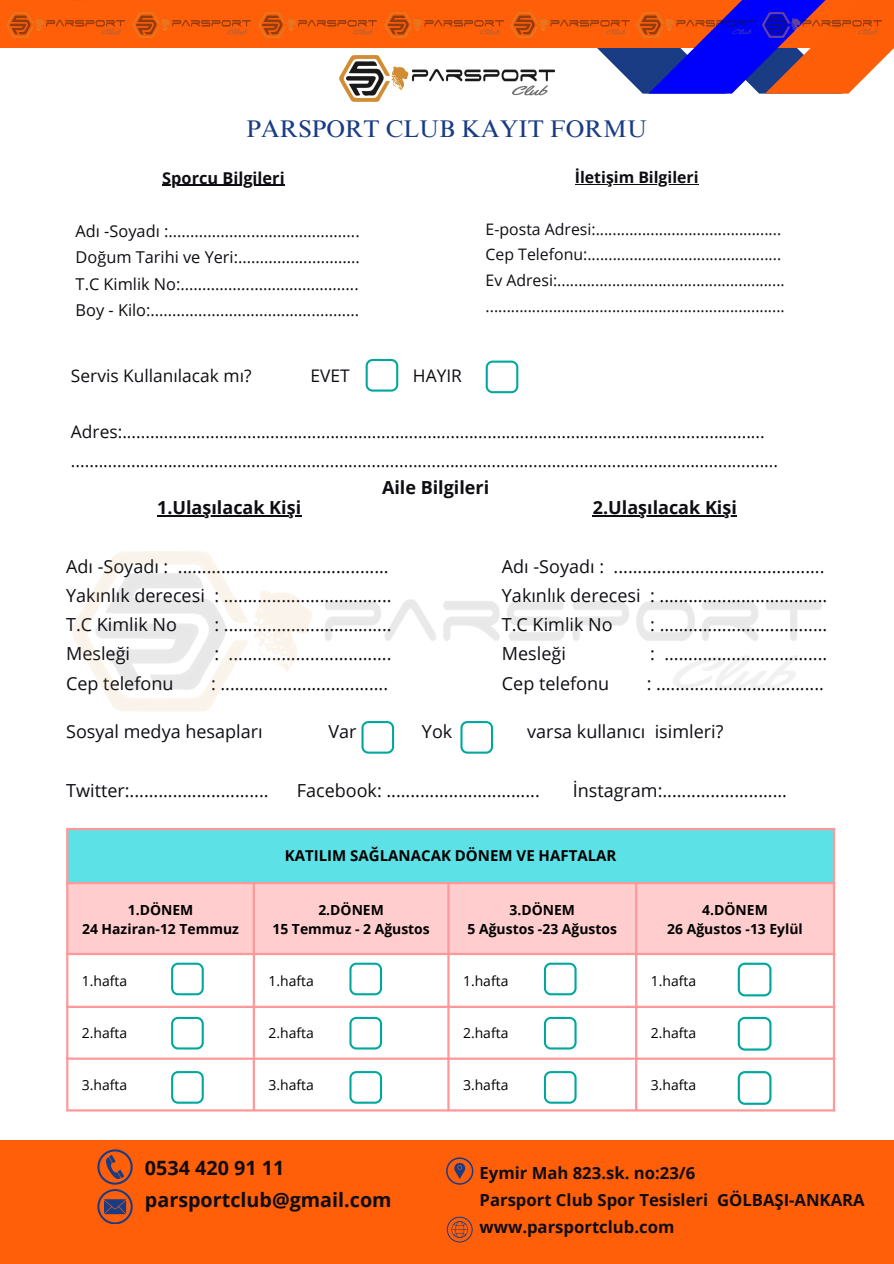
<style>
.page{position:relative;width:894px;height:1264px;background:#fff}
.page>*{position:absolute;margin:0;border:0;box-sizing:border-box;transform-origin:0 0}
.t1{font:24.15px "Times NRMT Pro";color:#1a3c84}
.t2{font:700 19.8px/32px "Open Sans";color:#0f0d12}
.t3{font:18px/29.2px "Open Sans";color:#0f0d12}
.t4{font:700 18px "Open Sans";color:#0f0d12}
.t5{font:17.4px "Open Sans";color:#0f0d12}
.t6{font:700 16.65px/27.2px "Open Sans";color:#0f0d12}
.t7{font:16.35px "Open Sans";color:#0f0d12}
.t8{font:700 16.35px "Open Sans";color:#0f0d12}
.t9{font:15.9px "Open Sans";color:#0f0d12}
.t10{font:700 15.9px "Open Sans";color:#0f0d12}
.t11{font:700 15px "Open Sans";color:#000}
.t12{font:700 13.95px "Open Sans";color:#000}
.t13{font:13.95px "Open Sans";color:#000}
</style>
<div class="page">
<div style="left:0;top:1139px;width:893px;height:124px;background:#ff5f09"></div>
<svg style="left:97px;top:1149px;width:35px;height:74px"></svg>
<svg style="left:446px;top:1157px;width:27px;height:27px"></svg>
<div style="left:0;top:0;width:893px;height:47px;background:#ff5f09"></div>
<svg style="left:529px;top:0;width:364px;height:94px"></svg>
<div style="left:67px;top:828px;width:767px;height:55px;background:#5ce1e6"></div>
<div style="left:68px;top:884px;width:764px;height:68px;background:#ffcdcd"></div>
<hr style="left:66px;top:830px;width:2px;height:279px;background:#f99">
<hr style="left:253px;top:884px;width:2px;height:225px;background:#f99">
<hr style="left:447px;top:884px;width:2px;height:225px;background:#f99">
<hr style="left:635px;top:884px;width:2px;height:225px;background:#f99">
<hr style="left:832px;top:830px;width:2px;height:279px;background:#f99">
<hr style="left:66px;top:828px;width:768px;height:2px;background:#f99">
<hr style="left:66px;top:882px;width:768px;height:2px;background:#f99">
<hr style="left:66px;top:952px;width:768px;height:3px;background:#f99">
<hr style="left:66px;top:1005px;width:768px;height:3px;background:#f99">
<hr style="left:66px;top:1057px;width:768px;height:2px;background:#f99">
<hr style="left:66px;top:1109px;width:768px;height:2px;background:#f99">
<svg style="left:446px;top:1216px;width:26px;height:26px"></svg>
<svg style="left:365px;top:359px;width:33px;height:32px"></svg>
<svg style="left:460px;top:721px;width:33px;height:32px"></svg>
<svg style="left:361px;top:721px;width:33px;height:32px"></svg>
<svg style="left:485px;top:360px;width:33px;height:33px"></svg>
<svg style="left:171px;top:962px;width:33px;height:33px"></svg>
<svg style="left:171px;top:1016px;width:33px;height:33px"></svg>
<svg style="left:171px;top:1071px;width:33px;height:32px"></svg>
<svg style="left:349px;top:962px;width:33px;height:33px"></svg>
<svg style="left:543px;top:1016px;width:33px;height:33px"></svg>
<svg style="left:349px;top:1016px;width:33px;height:33px"></svg>
<svg style="left:349px;top:1071px;width:33px;height:32px"></svg>
<svg style="left:543px;top:962px;width:33px;height:33px"></svg>
<svg style="left:543px;top:1071px;width:33px;height:32px"></svg>
<svg style="left:737px;top:962px;width:34px;height:34px"></svg>
<svg style="left:737px;top:1016px;width:34px;height:34px"></svg>
<svg style="left:737px;top:1071px;width:34px;height:33px"></svg>
<img style="left:339px;top:56px;width:215px;height:46px">
<hr style="left:574px;top:184px;width:124px;height:1px;background:#0f0d12">
<hr style="left:162px;top:185px;width:123px;height:1px;background:#0f0d12">
<hr style="left:157px;top:515px;width:144px;height:1px;background:#0f0d12">
<hr style="left:592px;top:515px;width:144px;height:1px;background:#0f0d12">
<img style="left:7px;top:13px;width:118px;height:24px">
<img style="left:133px;top:13px;width:118px;height:24px">
<img style="left:259px;top:13px;width:118px;height:24px">
<img style="left:384px;top:13px;width:119px;height:24px">
<img style="left:510px;top:13px;width:119px;height:24px">
<img style="left:636px;top:13px;width:118px;height:24px">
<img style="left:762px;top:13px;width:118px;height:24px">
<img style="left:72px;top:551px;width:749px;height:160px">
<p class="t1" style="left:246px;top:120px;width:402px">PARSPORT CLUB KAYIT FORMU</p>
<h3 class="t8" style="left:162px;top:166px;width:124px">Sporcu Bilgileri</h3>
<h2 class="t7" style="left:76px;top:219px;width:285px">Adı -Soyadı :............................................</h2>
<h3 class="t7" style="left:76px;top:246px;width:285px">Doğum Tarihi ve Yeri:............................</h3>
<p class="t7" style="left:76px;top:272px;width:284px">T.C Kimlik No:.........................................</p>
<h3 class="t7" style="left:76px;top:299px;width:285px">Boy - Kilo:................................................</h3>
<p class="t5" style="left:71px;top:363px;width:182px">Servis Kullanılacak mı?</p>
<p class="t5" style="left:310px;top:363px;width:41px">EVET</p>
<p class="t5" style="left:413px;top:363px;width:51px">HAYIR</p>
<p class="t10" style="left:574px;top:166px;width:125px">İletişim Bilgileri</p>
<p class="t9" style="left:485px;top:218px;width:297px">E-posta Adresi:............................................</p>
<p class="t9" style="left:485px;top:243px;width:297px">Cep Telefonu:..............................................</p>
<p class="t9" style="left:485px;top:269px;width:300px">Ev Adresi:......................................................</p>
<h2 class="t9" style="left:485px;top:295px;width:300px">.......................................................................</h2>
<p class="t5" style="left:71px;top:420px;width:695px">Adres:...........................................................................................................................................</p>
<p class="t5" style="left:71px;top:448px;width:708px">.........................................................................................................................................................</p>
<p class="t4" style="left:157px;top:495px;width:145px">1.Ulaşılacak Kişi</p>
<p class="t4" style="left:382px;top:474px;width:109px">Aile Bilgileri</p>
<p class="t4" style="left:592px;top:495px;width:145px">2.Ulaşılacak Kişi</p>
<p class="t3" style="left:66px;top:551px;width:327px">Adı -Soyadı : ............................................<br>Yakınlık derecesi : ...................................<br>T.C Kimlik No</p>
<p class="t3" style="left:214px;top:609px;width:179px">: ...................................</p>
<p class="t3" style="left:66px;top:639px;width:65px">Mesleği</p>
<p class="t3" style="left:214px;top:639px;width:178px">: ..................................</p>
<p class="t3" style="left:66px;top:668px;width:109px">Cep telefonu</p>
<p class="t3" style="left:211px;top:668px;width:179px">: ...................................</p>
<p class="t3" style="left:501px;top:551px;width:327px">Adı -Soyadı : ............................................<br>Yakınlık derecesi : ...................................<br>T.C Kimlik No</p>
<p class="t3" style="left:650px;top:609px;width:179px">: ...................................</p>
<p class="t3" style="left:501px;top:639px;width:65px">Mesleği</p>
<p class="t3" style="left:650px;top:639px;width:178px">: ..................................</p>
<p class="t3" style="left:501px;top:668px;width:109px">Cep telefonu</p>
<p class="t3" style="left:646px;top:668px;width:179px">: ...................................</p>
<p class="t3" style="left:66px;top:716px;width:198px">Sosyal medya hesapları</p>
<p class="t3" style="left:328px;top:716px;width:30px">Var</p>
<p class="t3" style="left:422px;top:716px;width:32px">Yok</p>
<p class="t3" style="left:527px;top:716px;width:197px">varsa kullanıcı isimleri?</p>
<p class="t3" style="left:66px;top:775px;width:204px">Twitter:.............................</p>
<p class="t3" style="left:297px;top:775px;width:244px">Facebook: ................................</p>
<p class="t3" style="left:572px;top:775px;width:216px">İnstagram:..........................</p>
<p class="t12" style="left:128px;top:899px;width:67px">1.DÖNEM</p>
<p class="t12" style="left:82px;top:918px;width:158px">24 Haziran-12 Temmuz</p>
<p class="t11" style="left:285px;top:844px;width:333px">KATILIM SAĞLANACAK DÖNEM VE HAFTALAR</p>
<p class="t12" style="left:318px;top:899px;width:67px">2.DÖNEM</p>
<p class="t12" style="left:272px;top:918px;width:159px">15 Temmuz - 2 Ağustos</p>
<p class="t12" style="left:509px;top:899px;width:67px">3.DÖNEM</p>
<p class="t12" style="left:467px;top:918px;width:151px">5 Ağustos -23 Ağustos</p>
<p class="t12" style="left:702px;top:899px;width:67px">4.DÖNEM</p>
<p class="t12" style="left:667px;top:918px;width:137px">26 Ağustos -13 Eylül</p>
<p class="t13" style="left:82px;top:970px;width:47px">1.hafta</p>
<p class="t13" style="left:268px;top:970px;width:47px">1.hafta</p>
<p class="t13" style="left:463px;top:970px;width:47px">1.hafta</p>
<p class="t13" style="left:650px;top:970px;width:47px">1.hafta</p>
<h1 class="t13" style="left:82px;top:1023px;width:47px">2.hafta</h1>
<h4 class="t13" style="left:268px;top:1023px;width:47px">2.hafta</h4>
<p class="t13" style="left:463px;top:1023px;width:47px">2.hafta</p>
<p class="t13" style="left:650px;top:1023px;width:47px">2.hafta</p>
<p class="t13" style="left:82px;top:1075px;width:47px">3.hafta</p>
<p class="t13" style="left:268px;top:1075px;width:47px">3.hafta</p>
<p class="t13" style="left:463px;top:1075px;width:47px">3.hafta</p>
<h4 class="t13" style="left:650px;top:1075px;width:47px">3.hafta</h4>
<p class="t2" style="left:145px;top:1151px;width:248px">0534 420 91 11 parsportclub@gmail.com</p>
<p class="t6" style="left:479px;top:1158px;width:386px">Eymir Mah 823.sk. no:23/6<br>Parsport Club Spor Tesisleri GÖLBAŞI-ANKARA www.parsportclub.com</p>
</div>
